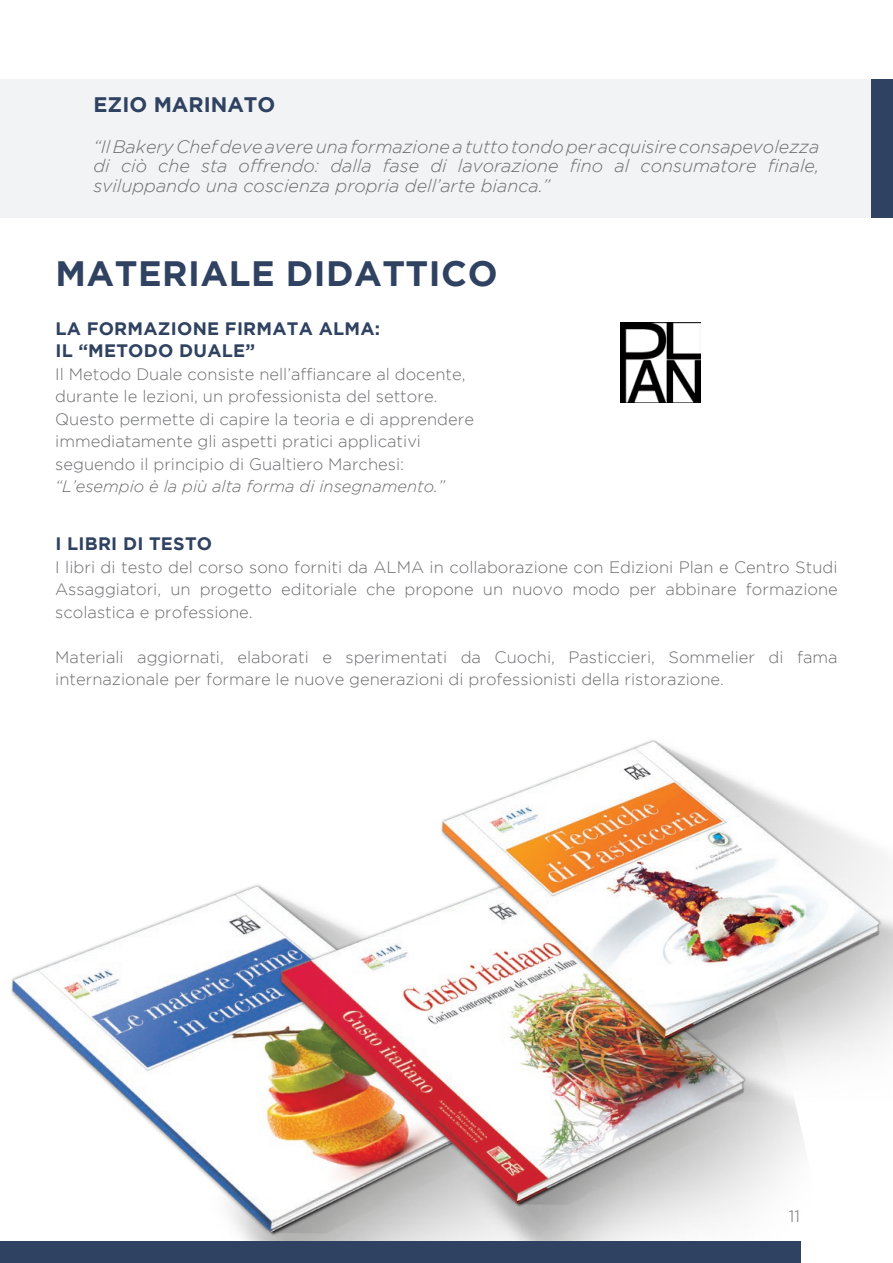
<style>
.page{position:relative;width:893px;height:1263px;background:#fff}
.page>*{position:absolute;margin:0;border:0;box-sizing:border-box;transform-origin:0 0}
.t1{font:700 35.25px "Gotham";letter-spacing:.015em;color:#2f4261}
.t2{font:700 21px "Gotham";color:#2f4261}
.t3{font:italic 300 18px/19.5px "Gotham";color:#6c6d70;text-align:justify}
.t4{font:700 18px/21.6px "Gotham";letter-spacing:.015em;color:#2f4261}
.t5{font:300 16.5px/22.5px "Gotham";color:#6c6d70}
.t6{font:italic 300 16.5px "Gotham";color:#6c6d70}
</style>
<div class="page">
<img style="left:0;top:899px;width:219px;height:343px">
<img style="left:621px;top:322px;width:80px;height:80px">
<img style="left:219px;top:884px;width:585px;height:358px">
<img style="left:323px;top:739px;width:570px;height:364px">
<div style="left:0;top:79px;width:876px;height:139px;background:#f2f3f4"></div>
<div style="left:872px;top:79px;width:21px;height:139px;background:#2f4261"></div>
<div style="left:0;top:1242px;width:800px;height:21px;background:#2f4261"></div>
<p class="t2" style="left:94px;top:92px;width:183px">EZIO MARINATO</p>
<p class="t3" style="left:94px;top:137px;width:727px">“Il Bakery Chef deve avere una formazione a tutto tondo per acquisire consapevolezza di ciò che sta offrendo: dalla fase di lavorazione fino al consumatore finale, sviluppando una coscienza propria dell’arte bianca.”</p>
<h1 class="t1" style="left:56px;top:253px;width:444px">MATERIALE DIDATTICO</h1>
<p class="t4" style="left:55px;top:318px;width:326px">LA FORMAZIONE FIRMATA ALMA:<br>IL “METODO DUALE”</p>
<p class="t5" style="left:55px;top:362px;width:420px">Il Metodo Duale consiste nell’affiancare al docente, durante le lezioni, un professionista del settore.<br>Questo permette di capire la teoria e di apprendere immediatamente gli aspetti pratici applicativi seguendo il principio di Gualtiero Marchesi:</p>
<p class="t6" style="left:55px;top:477px;width:391px">“L’esempio è la più alta forma di insegnamento.”</p>
<p class="t4" style="left:55px;top:532px;width:158px">I LIBRI DI TESTO</p>
<p class="t5" style="left:55px;top:555px;width:784px;text-align:justify">I libri di testo del corso sono forniti da ALMA in collaborazione con Edizioni Plan e Centro Studi Assaggiatori, un progetto editoriale che propone un nuovo modo per abbinare formazione scolastica e professione.</p>
<p class="t5" style="left:55px;top:645px;width:784px">Materiali aggiornati, elaborati e sperimentati da Cuochi, Pasticcieri, Sommelier di fama internazionale per formare le nuove generazioni di professionisti della ristorazione.</p>
<p class="t5" style="left:789px;top:1204px;width:13px">11</p>
</div>
